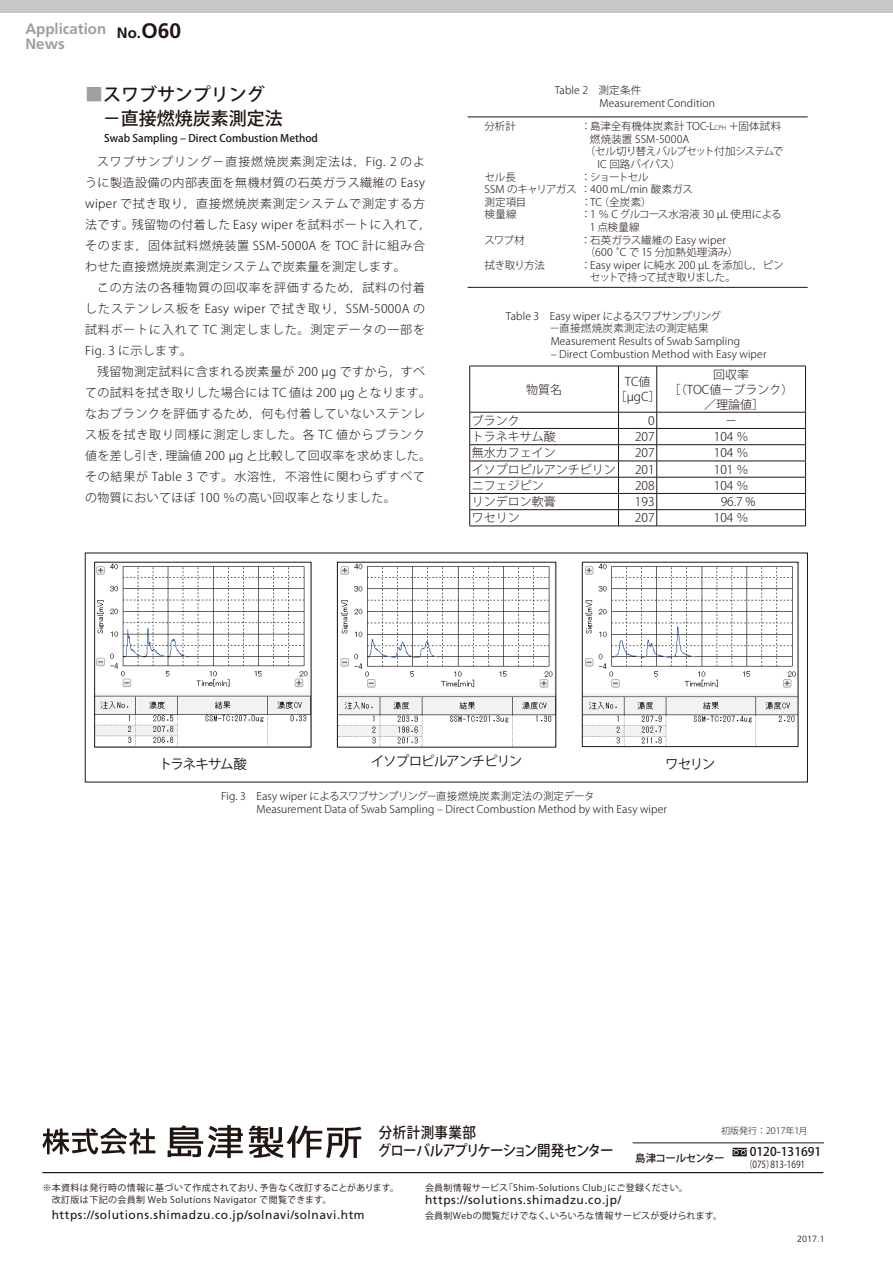
<style>
.page{position:relative;width:893px;height:1263px;background:#fff}
.page>*{position:absolute;margin:0;border:0;box-sizing:border-box;transform-origin:0 0}
.t1{font:700 21px "Frutiger";color:#201511}
.t2{font:18px/24px "Koz Go Pro Medium 90 msp RKSJ H";color:#201511}
.t3{font:15px/18px "Koz Go Pro Medium 90 msp RKSJ H";letter-spacing:-.055em;color:#201511;scale:.9 1}
.t4{font:700 15px/15px "Frutiger";color:#a09f9f}
.t5{font:700 15px "Frutiger";color:#201511}
.t6{font:13.5px "Koz Go Pro Regular 90 msp RKSJ H";letter-spacing:-.075em;color:#201511}
.t7{font:12px/21px "Koz Go Pro Light 90 msp RKSJ H";letter-spacing:.03em;color:#201511}
.t8{font:12px "Frutiger";letter-spacing:.045em;color:#201511}
.t9{font:12px/15px "Koz Go Pro Light 90 msp RKSJ H";color:#201511;text-align:center}
.t10{font:12px "Koz Go Pro Medium 90 msp RKSJ H";color:#201511}
.t11{font:10.5px/12.6px "Koz Go Pro Light 90 msp RKSJ H";letter-spacing:.01em;color:#201511}
.t12{font:10.5px/12.6px "Koz Go Pro Light 90 msp RKSJ H";letter-spacing:-.015em;color:#201511}
.t13{font:10.5px "Koz Go Pro Medium 90 msp RKSJ H";color:#201511}
.t14{font:10.5px/12.6px "Koz Go Pro Light 90 msp RKSJ H";letter-spacing:-.01em;color:#201511}
.t15{font:10.5px "Koz Go Pro Light 90 msp RKSJ H";letter-spacing:-.07em;color:#201511}
.t16{font:10.5px "Koz Go Pro Medium 90 msp RKSJ H";letter-spacing:-.055em;color:#201511}
.t17{font:9.75px "Koz Go Pro Regular 90 msp RKSJ H";color:#201511;scale:.85 1}
.t18{font:9px/12px "Koz Go Pro Regular 90 msp RKSJ H";letter-spacing:.045em;color:#201511}
.t19{font:9px "Koz Go Pro Light 90 msp RKSJ H";color:#201511}
.t20{font:300 9px "Frutiger";color:#201511}
.s1{color:#a09f9f}
.s2{font-size:6.15px}
</style>
<div class="page">
<hr style="left:43px;top:1172px;width:780px;height:1px;background:#201511">
<svg style="left:42px;top:1128px;width:113px;height:26px"></svg>
<svg style="left:168px;top:1125px;width:75px;height:33px"></svg>
<svg style="left:249px;top:1125px;width:112px;height:33px"></svg>
<hr style="left:633px;top:1143px;width:191px;height:1px;background:#201511">
<svg style="left:732px;top:1148px;width:15px;height:8px"></svg>
<hr style="left:468px;top:287px;width:340px;height:1px;background:#201511">
<hr style="left:468px;top:117px;width:340px;height:1px;background:#201511">
<hr style="left:469px;top:366px;width:149px;height:1px;background:#201511">
<hr style="left:469px;top:366px;width:1px;height:46px;background:#201511">
<hr style="left:618px;top:366px;width:39px;height:1px;background:#201511">
<hr style="left:618px;top:366px;width:1px;height:46px;background:#201511">
<hr style="left:657px;top:366px;width:149px;height:1px;background:#201511">
<hr style="left:656px;top:366px;width:1px;height:46px;background:#201511">
<hr style="left:805px;top:366px;width:1px;height:46px;background:#201511">
<hr style="left:469px;top:412px;width:149px;height:1px;background:#201511">
<hr style="left:618px;top:412px;width:188px;height:1px;background:#201511">
<hr style="left:469px;top:428px;width:149px;height:1px;background:#201511">
<hr style="left:618px;top:428px;width:39px;height:1px;background:#201511">
<hr style="left:657px;top:428px;width:149px;height:1px;background:#201511">
<hr style="left:469px;top:444px;width:149px;height:1px;background:#201511">
<hr style="left:618px;top:444px;width:39px;height:1px;background:#201511">
<hr style="left:657px;top:444px;width:149px;height:1px;background:#201511">
<hr style="left:469px;top:461px;width:149px;height:1px;background:#201511">
<hr style="left:618px;top:461px;width:39px;height:1px;background:#201511">
<hr style="left:657px;top:461px;width:149px;height:1px;background:#201511">
<hr style="left:469px;top:477px;width:149px;height:1px;background:#201511">
<hr style="left:618px;top:477px;width:39px;height:1px;background:#201511">
<hr style="left:657px;top:477px;width:149px;height:1px;background:#201511">
<hr style="left:469px;top:493px;width:149px;height:1px;background:#201511">
<hr style="left:618px;top:493px;width:39px;height:1px;background:#201511">
<hr style="left:657px;top:493px;width:149px;height:1px;background:#201511">
<hr style="left:469px;top:509px;width:149px;height:1px;background:#201511">
<svg style="left:469px;top:412px;width:1px;height:114px"></svg>
<hr style="left:618px;top:509px;width:39px;height:1px;background:#201511">
<svg style="left:618px;top:412px;width:1px;height:114px"></svg>
<hr style="left:657px;top:509px;width:149px;height:1px;background:#201511">
<svg style="left:656px;top:412px;width:1px;height:114px"></svg>
<svg style="left:805px;top:412px;width:1px;height:114px"></svg>
<hr style="left:469px;top:526px;width:149px;height:1px;background:#201511">
<hr style="left:618px;top:526px;width:188px;height:1px;background:#201511">
<svg style="left:94px;top:561px;width:705px;height:187px"></svg>
<div style="left:0;top:0;width:893px;height:13px;background:#c9c8c9"></div>
<h1 class="t1" style="left:141px;top:22px;width:41px">O60</h1>
<p class="t4" style="left:26px;top:23px;width:82px">Application<br>News</p>
<p class="t5" style="left:117px;top:26px;width:26px">No.</p>
<h2 class="t2" style="left:103px;top:85px;width:181px;text-indent:-18px"><span class="s1">■</span>スワブサンプリング－直接燃焼炭素測定法</h2>
<p class="t13" style="left:104px;top:135px;width:215px">Swab Sampling ‒ Direct Combustion Method</p>
<p class="t7" style="left:85px;top:153px;width:348px;text-indent:12px">スワブサンプリング－直接燃焼炭素測定法は，Fig. 2 のように製造設備の内部表面を無機材質の石英ガラス繊維の Easy wiper で拭き取り，直接燃焼炭素測定システムで測定する方法です。残留物の付着した Easy wiper を試料ボートに入れて，そのまま，固体試料燃焼装置 SSM-5000A を TOC 計に組み合わせた直接燃焼炭素測定システムで炭素量を測定します。</p>
<p class="t7" style="left:85px;top:279px;width:342px;text-align:justify;text-indent:12px">この方法の各種物質の回収率を評価するため，試料の付着したステンレス板を Easy wiper で拭き取り，SSM-5000A の試料ボートに入れて TC 測定しました。測定データの一部をFig. 3 に示します。</p>
<p class="t7" style="left:85px;top:363px;width:348px;text-indent:12px">残留物測定試料に含まれる炭素量が 200 µg ですから，すべての試料を拭き取りした場合には TC 値は 200 µg となります。なおブランクを評価するため，何も付着していないステンレス板を拭き取り同様に測定しました。各 TC 値からブランク値を差し引き，理論値 200 µg と比較して回収率を求めました。その結果が Table 3 です。水溶性，不溶性に関わらずすべての物質においてほぼ 100 ％の高い回収率となりました。</p>
<p class="t11" style="left:599px;top:86px;width:117px;text-indent:-45px">Table 2　測定条件<br>Measurement Condition</p>
<p class="t11" style="left:485px;top:121px;width:33px">分析計</p>
<p class="t11" style="left:581px;top:121px;width:202px">：島津全有機体炭素計 TOC-L<span class="s2">CPH</span> ＋固体試料</p>
<p class="t11" style="left:590px;top:134px;width:101px">燃焼装置 SSM-5000A</p>
<p class="t15" style="left:585px;top:147px;width:200px">（セル切り替えバルブセット付加システムで</p>
<p class="t11" style="left:597px;top:159px;width:85px">IC 回路バイパス）</p>
<p class="t11" style="left:485px;top:172px;width:33px">セル長</p>
<p class="t12" style="left:485px;top:172px;width:210px;text-indent:96px">：ショートセル<br>SSM のキャリアガス ：400 mL/min 酸素ガス測定項目</p>
<p class="t11" style="left:581px;top:197px;width:72px">：TC（全炭素）</p>
<p class="t11" style="left:485px;top:210px;width:33px">検量線</p>
<p class="t14" style="left:590px;top:210px;width:193px;text-indent:-9px">：1 ％ C グルコース水溶液 30 µL 使用による<br>1 点検量線</p>
<p class="t11" style="left:485px;top:235px;width:42px">スワブ材</p>
<p class="t11" style="left:585px;top:235px;width:155px;text-indent:-4px">：石英ガラス繊維の Easy wiper（600 ̊C で 15 分加熱処理済み）</p>
<p class="t11" style="left:485px;top:260px;width:62px">拭き取り方法</p>
<p class="t12" style="left:590px;top:260px;width:195px;text-indent:-9px">：Easy wiper に純水 200 µL を添加し，ピンセットで持って拭き取りました。</p>
<p class="t11" style="left:550px;top:311px;width:218px;text-indent:-44px">Table 3　Easy wiper によるスワブサンプリング<br>－直接燃焼炭素測定法の測定結果<br>Measurement Results of Swab Sampling<br>‒ Direct Combustion Method with Easy wiper</p>
<p class="t7" style="left:526px;top:380px;width:37px">物質名</p>
<p class="t7" style="left:615px;top:376px;width:47px;line-height:15px;text-align:center">TC値［µgC］</p>
<p class="t9" style="left:669px;top:368px;width:126px">回収率<br>［（TOC値－ブランク）／理論値］</p>
<p class="t7" style="left:472px;top:412px;width:49px">ブランク</p>
<p class="t7" style="left:648px;top:412px;width:8px">0</p>
<p class="t7" style="left:725px;top:412px;width:13px">－</p>
<p class="t9" style="left:472px;top:431px;width:85px">トラネキサム酸</p>
<p class="t7" style="left:635px;top:428px;width:21px">207</p>
<p class="t7" style="left:714px;top:428px;width:36px">104 ％</p>
<p class="t9" style="left:472px;top:447px;width:85px">無水カフェイン</p>
<p class="t7" style="left:635px;top:444px;width:21px">207</p>
<p class="t7" style="left:714px;top:444px;width:36px">104 ％</p>
<p class="t9" style="left:472px;top:463px;width:145px">イソプロピルアンチピリン</p>
<p class="t7" style="left:635px;top:460px;width:21px">201</p>
<p class="t7" style="left:714px;top:460px;width:36px">101 ％</p>
<p class="t7" style="left:472px;top:476px;width:73px">ニフェジピン</p>
<p class="t7" style="left:635px;top:476px;width:21px">208</p>
<p class="t7" style="left:714px;top:476px;width:36px">104 ％</p>
<p class="t9" style="left:472px;top:496px;width:85px">リンデロン軟膏</p>
<p class="t7" style="left:635px;top:493px;width:21px">193</p>
<p class="t7" style="left:721px;top:493px;width:36px">96.7 %</p>
<p class="t7" style="left:472px;top:509px;width:49px">ワセリン</p>
<p class="t7" style="left:635px;top:509px;width:21px">207</p>
<p class="t7" style="left:714px;top:509px;width:36px">104 ％</p>
<p class="t6" style="left:159px;top:758px;width:90px">トラネキサム酸</p>
<p class="t6" style="left:371px;top:756px;width:153px">イソプロピルアンチピリン</p>
<p class="t6" style="left:665px;top:759px;width:52px">ワセリン</p>
<p class="t11" style="left:256px;top:791px;width:412px;text-indent:-35px">Fig. 3　Easy wiper によるスワブサンプリング－直接燃焼炭素測定法の測定データ<br>Measurement Data of Swab Sampling ‒ Direct Combustion Method by with Easy wiper</p>
<p class="t3" style="left:378px;top:1126px;width:264px">分析計測事業部<br>グローバルアプリケーション開発センター</p>
<p class="t18" style="left:42px;top:1183px;width:358px">※本資料は発行時の情報に基づいて作成されており、予告なく改訂することがあります。　改訂版は下記の会員制 Web Solutions Navigator で閲覧できます。</p>
<p class="t8" style="left:52px;top:1210px;width:314px">https://solutions.shimadzu.co.jp/solnavi/solnavi.htm</p>
<p class="t19" style="left:721px;top:1128px;width:88px">初版発行：2017年1月</p>
<p class="t10" style="left:750px;top:1147px;width:73px">0120-131691</p>
<p class="t17" style="left:744px;top:1161px;width:73px">（075）813-1691</p>
<p class="t16" style="left:635px;top:1154px;width:91px">島津コールセンター</p>
<p class="t18" style="left:425px;top:1183px;width:264px">会員制情報サービス「Shim-Solutions Club」にご登録ください。</p>
<p class="t8" style="left:425px;top:1195px;width:197px">https://solutions.shimadzu.co.jp/</p>
<p class="t18" style="left:425px;top:1211px;width:298px">会員制Webの閲覧だけでなく、いろいろな情報サービスが受けられます。</p>
<p class="t20" style="left:797px;top:1235px;width:29px">2017.1</p>
</div>
